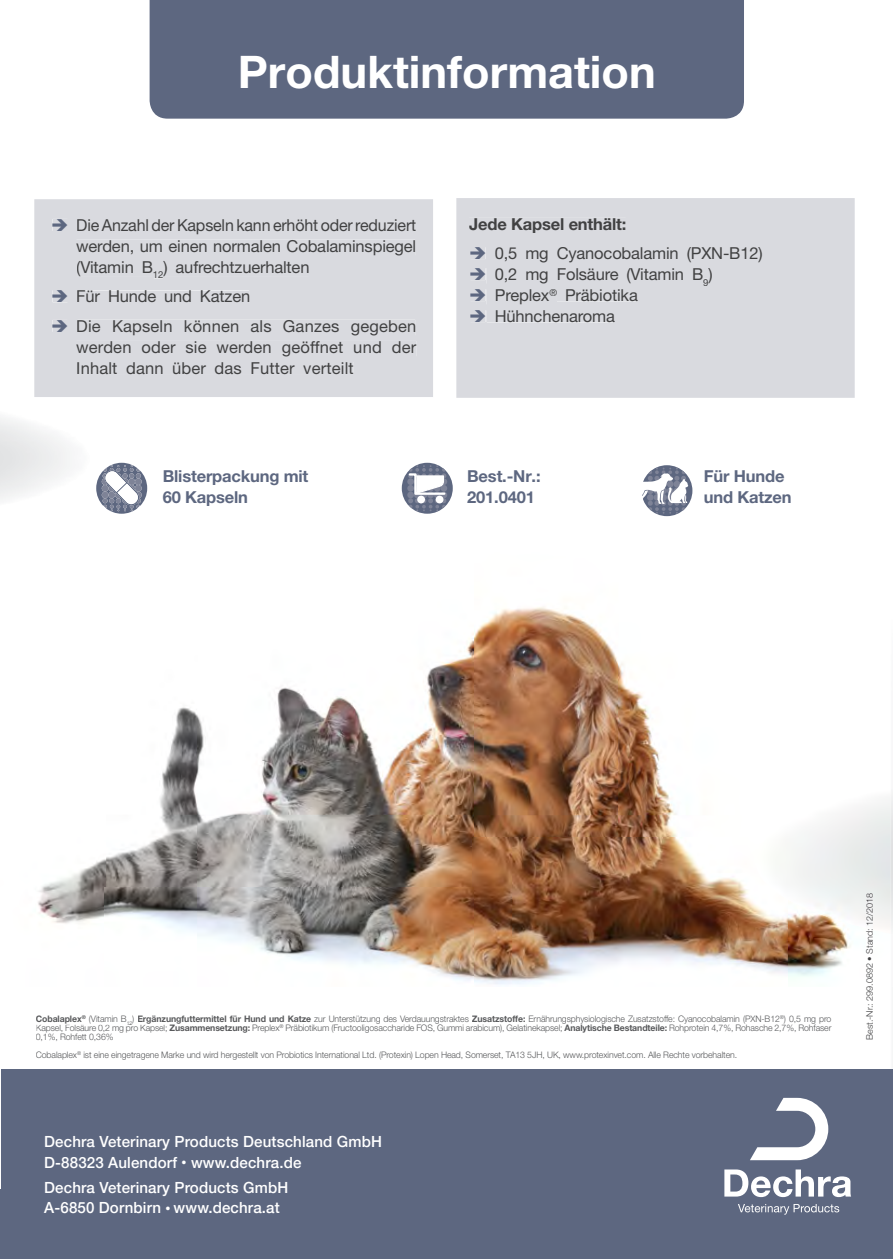
<style>
.page{position:relative;width:893px;height:1259px;background:#fff}
.page>*{position:absolute;margin:0;border:0;box-sizing:border-box;transform-origin:0 0}
.t1{font:700 45px "Helvetica Neue";color:#fff}
.t2{font:16.5px/21px "Helvetica Neue";letter-spacing:-.01em;color:#414142}
.t3{font:16.5px/29.5px "Helvetica Neue";letter-spacing:.01em;color:#414142}
.t4{font:700 16.5px/21px "Helvetica Neue";letter-spacing:-.01em;color:#5d6780}
.t5{font:700 16.5px "Helvetica Neue";letter-spacing:-.01em;color:#414142}
.t6{font:500 15.3px/20.5px "Helvetica Neue LT";letter-spacing:.01em;color:#fff}
.t7{font:300 9px/9px "Helvetica Neue";letter-spacing:-.01em;color:#58595b}
.t8{font:300 9px "Helvetica Neue";color:#404041}
.t9{font:300 5.25px "Helvetica Neue";color:#58595b}
.s1{font-weight:700}
.s2{font-size:10.2px}
.s3{color:#414142}
.s4{color:#3f3e40}
</style>
<div class="page">
<img style="left:473px;top:607px;width:204px;height:231px">
<img style="left:38px;top:633px;width:435px;height:348px">
<img style="left:472px;top:838px;width:316px;height:147px">
<img style="left:788px;top:934px;width:62px;height:44px">
<img style="left:755px;top:793px;width:137px;height:141px">
<img style="left:865px;top:893px;width:7px;height:37px">
<div style="left:1px;top:1069px;width:891px;height:190px;background:#5d6780"></div>
<svg style="left:750px;top:1098px;width:77px;height:62px"></svg>
<svg style="left:724px;top:1169px;width:126px;height:28px"></svg>
<svg style="left:738px;top:1204px;width:100px;height:11px"></svg>
<svg style="left:96px;top:463px;width:51px;height:51px"></svg>
<div style="left:401px;top:463px;width:51px;height:51px;background:#5d6780;border-radius:50%"></div>
<div style="left:440px;top:485px;width:7px;height:7px;background:#7e8397;border-radius:50%"></div>
<div style="left:440px;top:478px;width:7px;height:7px;background:#7e8397;border-radius:50%"></div>
<div style="left:440px;top:492px;width:7px;height:6px;background:#7e8397;border-radius:50%"></div>
<svg style="left:407px;top:465px;width:39px;height:46px"></svg>
<div style="left:641px;top:465px;width:51px;height:51px;background:#5d6780;border-radius:50%"></div>
<svg style="left:641px;top:468px;width:46px;height:46px"></svg>
<div style="left:456px;top:198px;width:398px;height:200px;background:#d9dadf"></div>
<div style="left:469px;top:218px;width:156px;height:15px;background:#d9dadf"></div>
<div style="left:486px;top:247px;width:275px;height:16px;background:#d9dadf"></div>
<div style="left:486px;top:268px;width:216px;height:16px;background:#d9dadf"></div>
<svg style="left:703px;top:279px;width:4px;height:7px"></svg>
<hr style="left:708px;top:268px;width:3px;height:15px;background:#d9dadf">
<div style="left:486px;top:289px;width:63px;height:15px;background:#d9dadf"></div>
<div style="left:549px;top:289px;width:7px;height:7px;background:#d9dadf"></div>
<div style="left:556px;top:289px;width:81px;height:12px;background:#d9dadf"></div>
<div style="left:486px;top:310px;width:128px;height:12px;background:#d9dadf"></div>
<div style="left:34px;top:199px;width:399px;height:198px;background:#d9dadf"></div>
<div style="left:149px;top:0;width:594px;height:119px;background:#5d6780"></div>
<svg style="left:470px;top:247px;width:15px;height:12px"></svg>
<svg style="left:470px;top:268px;width:15px;height:12px"></svg>
<svg style="left:470px;top:289px;width:15px;height:12px"></svg>
<svg style="left:470px;top:310px;width:15px;height:12px"></svg>
<svg style="left:53px;top:219px;width:14px;height:12px"></svg>
<svg style="left:53px;top:290px;width:14px;height:12px"></svg>
<svg style="left:53px;top:320px;width:14px;height:12px"></svg>
<h1 class="t1" style="left:238px;top:55px;width:419px">Produktinformation</h1>
<h2 class="t2" style="left:76px;top:216px;width:341px;text-align:justify">Die Anzahl der Kapseln kann erhöht oder reduziert werden, um einen normalen Cobalaminspiegel (Vitamin B<sub>12</sub>) aufrechtzuerhalten</h2>
<h2 class="t3" style="left:76px;top:283px;width:341px">Für Hunde und Katzen<br>Die Kapseln können als Ganzes gegeben</h2>
<h2 class="t3" style="left:76px;top:338px;width:341px;line-height:21px">werden oder sie werden geöffnet und der<br>Inhalt dann über das Futter verteilt</h2>
<h2 class="t5" style="left:469px;top:218px;width:159px">Jede Kapsel enthält:</h2>
<h2 class="t2" style="left:494px;top:244px;width:269px">0,5 mg Cyanocobalamin (PXN-B12)<br>0,2 mg Folsäure (Vitamin B<sub>9</sub>)<br>Preplex<sup>®</sup> Präbiotika<br>Hühnchenaroma</h2>
<h2 class="t4" style="left:163px;top:467px;width:147px">Blisterpackung mit<br>60 Kapseln</h2>
<h2 class="t4" style="left:467px;top:467px;width:75px">Best.-Nr.:<br>201.0401</h2>
<h2 class="t4" style="left:703px;top:467px;width:89px">Für Hunde und Katzen</h2>
<p class="t7" style="left:36px;top:1015px;width:796px"><span class="s1">Cobalaplex</span><sup>®</sup> (Vitamin B ) <span class="s1">Ergänzungfuttermittel für Hund und Katze</span> zur Unterstützung des Verdauungstraktes <span class="s1">Zusatzstoffe:</span> Ernährungsphysiologische Zusatzstoffe: Cyanocobalamin (PXN-B12<sup>®</sup>) 0,5 mg pro<br>Kapsel, Folsäure 0,2 mg pro Kapsel; <span class="s1">Zusammensetzung:</span> Preplex<sup>®</sup> Präbiotikum (Fructooligosaccharide FOS, Gummi arabicum), Gelatinekapsel; <span class="s1">Analytische Bestandteile:</span> Rohprotein 4,7%, Rohasche 2,7%, Rohfaser</p>
<p class="t9" style="left:127px;top:1021px;width:7px">12</p>
<p class="t7" style="left:36px;top:1029px;width:702px;line-height:18px">0,1%, Rohfett 0,36%<br>Cobalaplex<sup>®</sup> ist eine eingetragene Marke und wird hergestellt von Probiotics International Ltd. (Protexin) Lopen Head, Somerset, TA13 5JH, UK, www.protexinvet.com. Alle Rechte vorbehalten.</p>
<h3 class="t6" style="left:44px;top:1131px;width:339px">Dechra Veterinary Products Deutschland GmbH<br>D-88323 Aulendorf <span class="s2">•</span> www.dechra.de</h3>
<h3 class="t6" style="left:44px;top:1177px;width:245px">Dechra Veterinary Products GmbH<br>A-6850 Dornbirn <span class="s2">•</span> www.dechra.at</h3>
<p class="t8" style="left:865px;top:1040px;width:149px;rotate:-90deg">Best.-Nr.: 299.0892 • Stand <span class="s3">:</span> 12/<span class="s4">2018</span></p>
</div>
